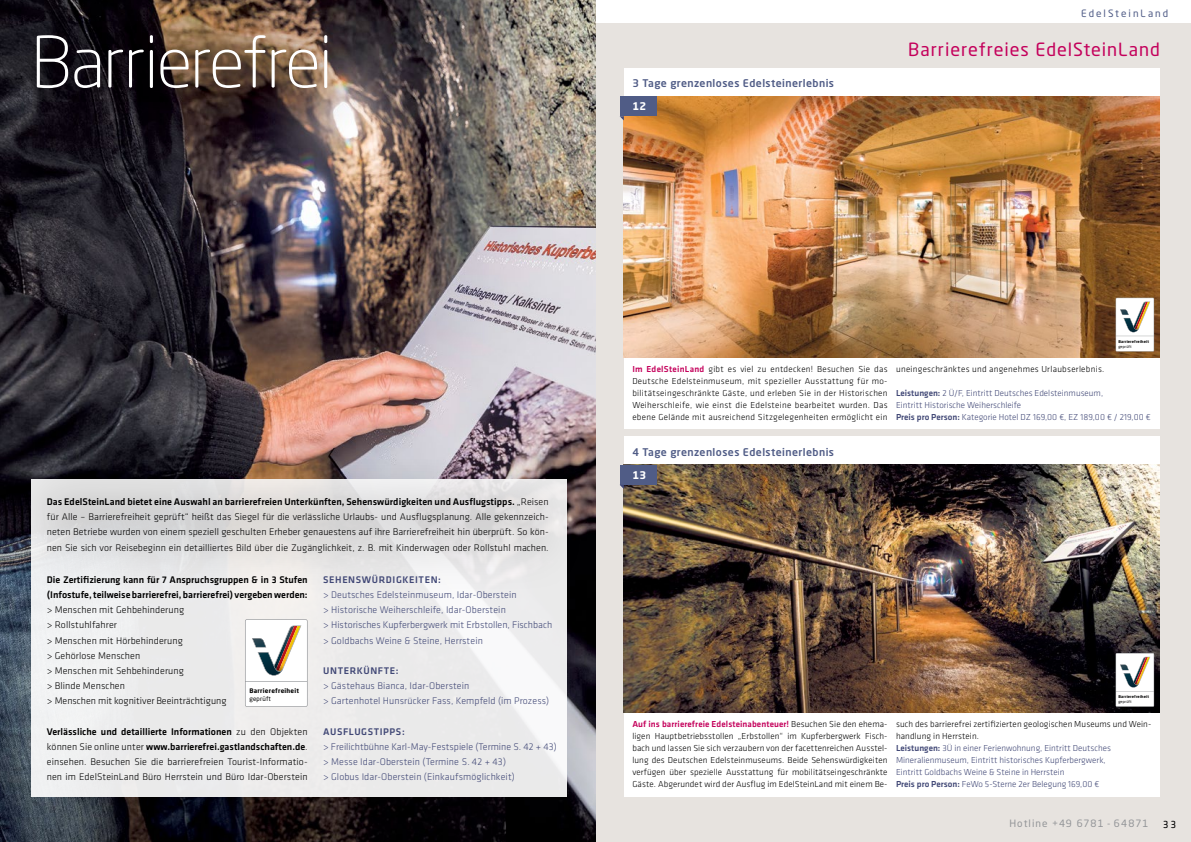
<style>
.page{position:relative;width:1191px;height:842px;background:#fff}
.page>*{position:absolute;margin:0;border:0;box-sizing:border-box;transform-origin:0 0}
.t1{font:300 70px "Neo Sans Std";letter-spacing:-.025em;color:#fff}
.t2{font:18px "Neo Sans Std";letter-spacing:.05em;color:#c4005b}
.t3{font:11px "Klavika";color:#000}
.t4{font:500 10.5px "Neo Sans Std";letter-spacing:.04em;color:#505c86}
.t5{font:700 10.5px "Neo Sans Std";color:#fff}
.t6{font:300 10px/15.2px "Klavika";letter-spacing:.01em;color:#000;text-align:justify}
.t7{font:300 10px "Klavika";letter-spacing:.01em;color:#414876}
.t8{font:500 10px/15.2px "Klavika";color:#000}
.t9{font:500 10px "Klavika";letter-spacing:.06em;color:#414876}
.t10{font:10px "Neo Sans Std";letter-spacing:.1em;color:#939598}
.t11{font:10px "Neo Sans Std";letter-spacing:.2em;color:#505c86}
.t12{font:300 9px/12px "Klavika";letter-spacing:.01em;color:#000;text-align:justify}
.t13{font:300 9px "Klavika";color:#414876}
.t14{font:300 9px "Klavika";letter-spacing:.03em;color:#000}
.t15{font:700 6.2px/7.7px "Neo Sans Pro";letter-spacing:.04em;color:#000}
.t16{font:700 3.8px/4.7px "Neo Sans Pro";letter-spacing:.04em;color:#000}
.s1{font-weight:500}
.s2{font-weight:400}
.s3{font-weight:500;color:#c4005b}
</style>
<div class="page">
<div style="left:595px;top:0;width:596px;height:842px;background:#e7e3df"></div>
<div style="left:595px;top:0;width:596px;height:23px;background:#fff"></div>
<div style="left:624px;top:68px;width:535px;height:360px;background:#fff"></div>
<div style="left:624px;top:437px;width:535px;height:360px;background:#fff"></div>
<img style="left:624px;top:96px;width:535px;height:261px">
<svg style="left:1115px;top:298px;width:39px;height:53px"></svg>
<img style="left:624px;top:465px;width:535px;height:247px">
<svg style="left:1115px;top:653px;width:39px;height:54px"></svg>
<div style="left:619px;top:96px;width:37px;height:20px;background:#505c86"></div>
<svg style="left:619px;top:116px;width:5px;height:4px"></svg>
<div style="left:619px;top:465px;width:37px;height:20px;background:#505c86"></div>
<img style="left:0;top:0;width:595px;height:842px">
<div style="left:11px;top:10px;width:342px;height:103px;background:#000;opacity:.56"></div>
<div style="left:31px;top:479px;width:536px;height:318px;background:linear-gradient(to right,#edeeee,#eeeded)"></div>
<svg style="left:11px;top:459px;width:570px;height:131px;background:#c3c1c2"></svg>
<svg style="left:245px;top:619px;width:62px;height:88px"></svg>
<p class="t1" style="left:31px;top:20px;width:303px">Barrierefrei</p>
<p class="t4" style="left:632px;top:77px;width:203px">3 Tage grenzenloses Edelsteinerlebnis</p>
<p class="t5" style="left:632px;top:100px;width:15px">12</p>
<p class="t11" style="left:1081px;top:7px;width:89px">EdelSteinLand</p>
<p class="t2" style="left:908px;top:39px;width:253px">Barrierefreies EdelSteinLand</p>
<p class="t6" style="left:47px;top:494px;width:503px"><span class="s1">Das EdelSteinLand bietet eine Auswahl an barrierefreien Unterkünften, Sehenswürdigkeiten und Ausflugstipps.</span> „Reisen für Alle – Barrierefreiheit geprüft“ heißt das Siegel für die verlässliche Urlaubs- und Ausflugsplanung. Alle gekennzeich&shy;neten Betriebe wurden von einem speziell geschulten Erheber genauestens auf ihre Barrierefreiheit hin überprüft. So kön&shy;nen Sie sich vor Reisebeginn ein detailliertes Bild über die Zugänglichkeit, z. B. mit Kinderwagen oder Rollstuhl machen.</p>
<p class="t8" style="left:47px;top:572px;width:262px">Die Zertifizierung kann für 7 Anspruchsgruppen &amp; in 3 Stufen (Infostufe, teilweise barrierefrei, barrierefrei) vergeben werden:</p>
<p class="t6" style="left:47px;top:602px;width:139px">&gt; Menschen mit Gehbehinderung</p>
<p class="t6" style="left:47px;top:617px;width:72px">&gt; Rollstuhlfahrer</p>
<p class="t6" style="left:47px;top:633px;width:138px">&gt; Menschen mit Hörbehinderung</p>
<p class="t6" style="left:47px;top:648px;width:95px">&gt; Gehörlose Menschen</p>
<p class="t6" style="left:47px;top:663px;width:139px">&gt; Menschen mit Sehbehinderung</p>
<p class="t6" style="left:47px;top:678px;width:80px">&gt; Blinde Menschen</p>
<p class="t6" style="left:47px;top:693px;width:181px">&gt; Menschen mit kognitiver Beeinträchtigung</p>
<p class="t6" style="left:47px;top:724px;width:262px"><span class="s1">Verlässliche und detaillierte Informationen</span> zu den Objekten können Sie online unter <span class="s1">www.barrierefrei.gastlandschaften.de</span>. einsehen. Besuchen Sie die barrierefreien Tourist-Informatio&shy;nen im EdelSteinLand Büro Herrstein und Büro Idar-Oberstein</p>
<p class="t9" style="left:323px;top:573px;width:119px">SEHENSWÜRDIGKEITEN:</p>
<p class="t7" style="left:323px;top:589px;width:195px">&gt; Deutsches Edelsteinmuseum, Idar-Oberstein</p>
<p class="t7" style="left:323px;top:604px;width:184px">&gt; Historische Weiherschleife, Idar-Oberstein</p>
<p class="t7" style="left:323px;top:619px;width:230px">&gt; Historisches Kupferbergwerk mit Erbstollen, Fischbach</p>
<p class="t7" style="left:323px;top:634px;width:161px">&gt; Goldbachs Weine &amp; Steine, Herrstein</p>
<p class="t9" style="left:323px;top:664px;width:77px">UNTERKÜNFTE:</p>
<p class="t7" style="left:323px;top:680px;width:148px">&gt; Gästehaus Bianca, Idar-Oberstein</p>
<p class="t7" style="left:323px;top:695px;width:227px">&gt; Gartenhotel Hunsrücker Fass, Kempfeld (im Prozess)</p>
<p class="t9" style="left:323px;top:725px;width:83px">AUSFLUGSTIPPS:</p>
<p class="t7" style="left:323px;top:741px;width:235px">&gt; Freilichtbühne Karl-May-Festspiele (Termine S. 42 + 43)</p>
<p class="t7" style="left:323px;top:756px;width:184px">&gt; Messe Idar-Oberstein (Termine S. 42 + 43)</p>
<p class="t7" style="left:323px;top:771px;width:193px">&gt; Globus Idar-Oberstein (Einkaufsmöglichkeit)</p>
<p class="t15" style="left:249px;top:686px;width:51px">Barrierefreiheit <span class="s2">geprüft</span></p>
<p class="t16" style="left:1118px;top:339px;width:32px">Barrierefreiheit <span class="s2">geprüft</span></p>
<p class="t12" style="left:632px;top:363px;width:257px"><span class="s3">Im EdelSteinLand</span> gibt es viel zu entdecken! Besuchen Sie das Deutsche Edelsteinmuseum, mit spezieller Ausstattung für mo&shy;bilitätseingeschränkte Gäste, und erleben Sie in der Historischen Weiherschleife, wie einst die Edelsteine bearbeitet wurden. Das ebene Gelände mit ausreichend Sitzgelegenheiten ermöglicht ein</p>
<p class="t14" style="left:896px;top:364px;width:210px">uneingeschränktes und angenehmes Urlaubserlebnis.</p>
<p class="t13" style="left:896px;top:388px;width:209px"><span class="s1">Leistungen:</span> 2 Ü/F, Eintritt Deutsches Edelsteinmuseum,</p>
<p class="t13" style="left:896px;top:400px;width:127px">Eintritt Historische Weiherschleife</p>
<p class="t13" style="left:896px;top:412px;width:256px"><span class="s1">Preis pro Person:</span> Kategorie Hotel DZ 169,00 €, EZ 189,00 € / 219,00 €</p>
<p class="t4" style="left:632px;top:445px;width:203px">4 Tage grenzenloses Edelsteinerlebnis</p>
<p class="t5" style="left:632px;top:468px;width:15px">13</p>
<p class="t16" style="left:1118px;top:694px;width:32px">Barrierefreiheit <span class="s2">geprüft</span></p>
<p class="t12" style="left:632px;top:718px;width:257px"><span class="s3">Auf ins barrierefreie Edelsteinabenteuer!</span> Besuchen Sie den ehema&shy;ligen Hauptbetriebsstollen „Erbstollen“ im Kupferbergwerk Fisch&shy;bach und lassen Sie sich verzaubern von der facettenreichen Ausstel&shy;lung des Deutschen Edelsteinmuseums. Beide Sehenswürdigkeiten verfügen über spezielle Ausstattung für mobilitätseingeschränkte Gäste. Abgerundet wird der Ausflug im EdelSteinLand mit einem Be-</p>
<p class="t12" style="left:896px;top:718px;width:257px">such des barrierefrei zertifizierten geologischen Museums und Wein&shy;handlung in Herrstein.</p>
<p class="t13" style="left:896px;top:743px;width:216px"><span class="s1">Leistungen:</span> 3Ü in einer Ferienwohnung, Eintritt Deutsches</p>
<p class="t13" style="left:896px;top:755px;width:211px">Mineralienmuseum, Eintritt historisches Kupferbergwerk,</p>
<p class="t13" style="left:896px;top:767px;width:170px">Eintritt Goldbachs Weine &amp; Steine in Herrstein</p>
<p class="t13" style="left:896px;top:779px;width:205px"><span class="s1">Preis pro Person:</span> FeWo 5-Sterne 2er Belegung 169,00 €</p>
<p class="t10" style="left:1009px;top:817px;width:140px">Hotline +49 6781 - 64871</p>
<p class="t3" style="left:1163px;top:817px;width:15px">33</p>
</div>
